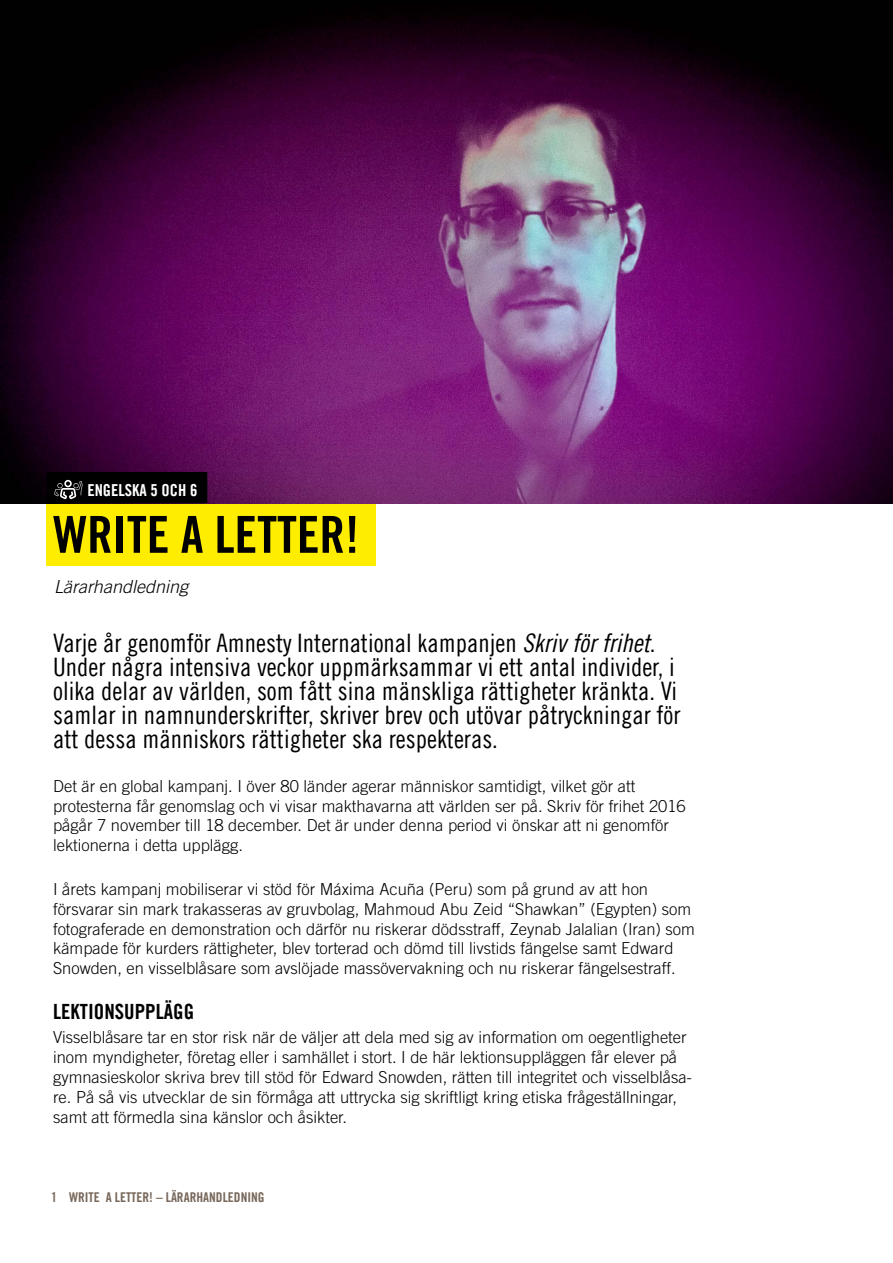
<style>
.page{position:relative;width:893px;height:1263px;background:#fff}
.page>*{position:absolute;margin:0;border:0;box-sizing:border-box;transform-origin:0 0}
.t1{font:51px "Amnesty Trade Gothic Bd Cn 20";color:#000}
.t2{font:25.5px/24px "Amnesty Trade Gothic Cn 18";color:#000}
.t3{font:21px "Amnesty Trade Gothic Bd Cn 20";color:#000}
.t4{font:italic 300 18px "Amnesty Trade Gothic";color:#000}
.t5{font:300 16.5px/19.8px "Amnesty Trade Gothic";color:#000}
.t6{font:16.5px "Amnesty Trade Gothic Bd Cn 20";color:#fff}
.t7{font:13.5px "Amnesty Trade Gothic Bd Cn 20";color:#77675a}
.s1{font-family:"Amnesty Trade Gothic Cn 18 Obl"}
</style>
<div class="page">
<img style="left:0;top:0;width:893px;height:504px">
<div style="left:47px;top:504px;width:329px;height:62px;background:#ffed00"></div>
<div style="left:48px;top:473px;width:159px;height:29px;background:#000"></div>
<div style="left:47px;top:472px;width:160px;height:31px;border:2px solid #000"></div>
<svg style="left:54px;top:480px;width:28px;height:19px"></svg>
<p class="t6" style="left:87px;top:480px;width:111px">ENGELSKA 5 OCH 6</p>
<h1 class="t1" style="left:53px;top:504px;width:307px">WRITE A LETTER!</h1>
<p class="t4" style="left:54px;top:576px;width:136px">Lärarhandledning</p>
<p class="t2" style="left:53px;top:631px;width:629px">Varje år genomför Amnesty International kampanjen <span class="s1">Skriv för frihet</span>.<br>Under några intensiva veckor uppmärksammar vi ett antal individer, i olika delar av världen, som fått sina mänskliga rättigheter kränkta. Vi samlar in namnunderskrifter, skriver brev och utövar påtryckningar för att dessa människors rättigheter ska respekteras.</p>
<p class="t5" style="left:53px;top:776px;width:634px">Det är en global kampanj. I över 80 länder agerar människor samtidigt, vilket gör att protesterna får genomslag och vi visar makthavarna att världen ser på. Skriv för frihet 2016 pågår 7 november till 18 december. Det är under denna period vi önskar att ni genomför lektionerna i detta upplägg.</p>
<p class="t5" style="left:53px;top:879px;width:643px">I årets kampanj mobiliserar vi stöd för Máxima Acuña (Peru) som på grund av att hon försvarar sin mark trakasseras av gruvbolag, Mahmoud Abu Zeid “Shawkan” (Egypten) som fotograferade en demonstration och därför nu riskerar dödsstraff, Zeynab Jalalian (Iran) som kämpade för kurders rättigheter, blev torterad och dömd till livstids fängelse samt Edward Snowden, en visselblåsare som avslöjade massövervakning och nu riskerar fängelsestraff.</p>
<p class="t3" style="left:53px;top:999px;width:143px">LEKTIONSUPPLÄGG</p>
<p class="t5" style="left:53px;top:1027px;width:640px">Visselblåsare tar en stor risk när de väljer att dela med sig av information om oegentligheter inom myndigheter, företag eller i samhället i stort. I de här lektionsuppläggen får elever på gymnasieskolor skriva brev till stöd för Edward Snowden, rätten till integritet och visselblåsa&shy;re. På så vis utvecklar de sin förmåga att uttrycka sig skriftligt kring etiska frågeställningar, samt att förmedla sina känslor och åsikter.</p>
<p class="t7" style="left:51px;top:1188px;width:215px">1 WRITE A LETTER! – LÄRARHANDLEDNING</p>
</div>
